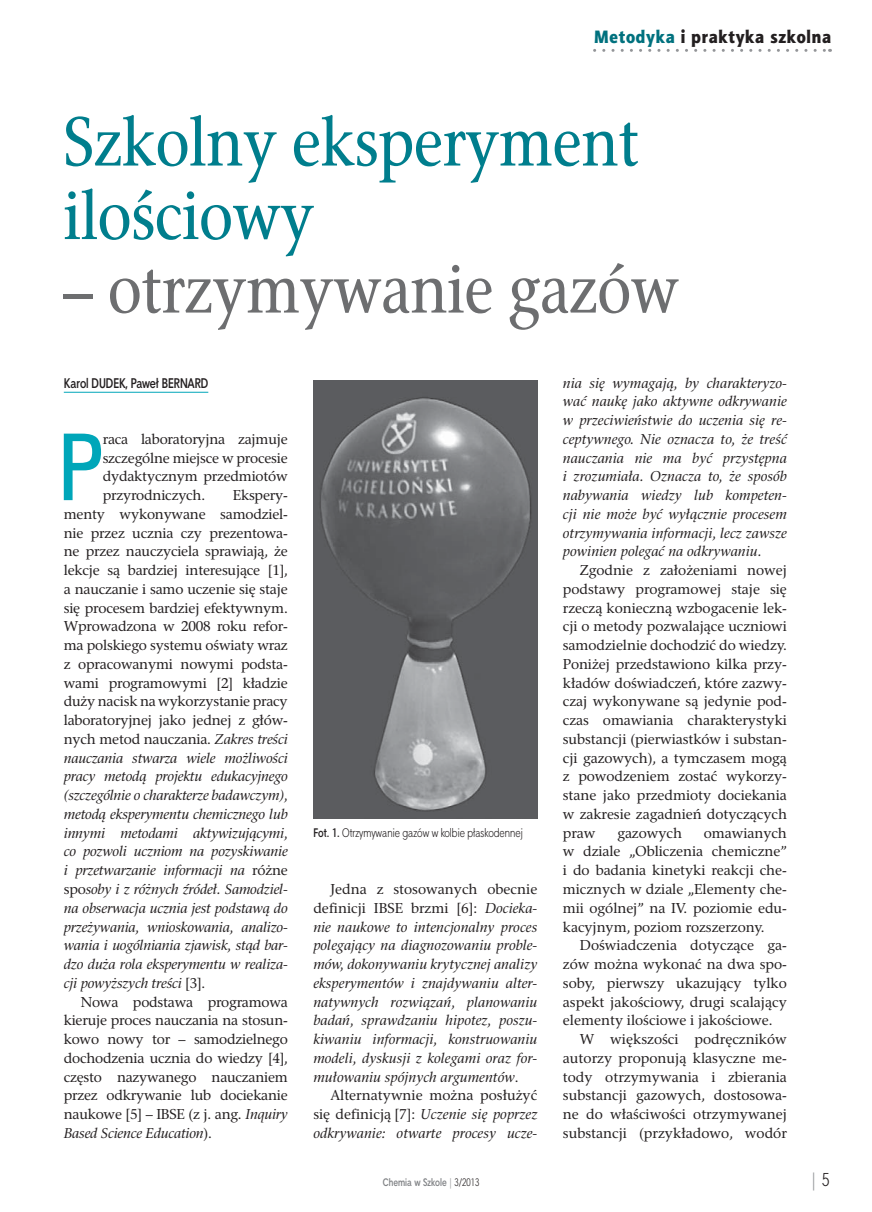
<style>
.page{position:relative;width:872px;height:1212px;background:#fff}
.page>*{position:absolute;margin:0;border:0;box-sizing:border-box;transform-origin:0 0}
.t1{font:92.4px "Zurich Cn EU";color:#00a6b9}
.t2{font:69px/73.5px "Rashel Cnd EFN";color:#007e8d}
.t3{font:69px "Rashel Cnd EFN";color:#6d6e70}
.t4{font:18px "Aerton Cnd EFN Black";letter-spacing:.04em;color:#231f20;scale:1.1 1}
.t5{font:18px "Straight Cnd EFN";color:#939598}
.t6{font:italic 14.25px/18.8px "Rashel EFN";color:#231f20;text-align:justify}
.t7{font:14.25px/18.8px "Rashel EFN";color:#231f20;text-align:justify}
.t8{font:700 13.5px "Straight Cnd EFN";color:#231f20}
.t9{font:12px "Straight Cnd EFN";color:#231f20}
.t10{font:700 10.5px "Straight Cnd EFN";color:#808285}
.s1{color:#00717e}
.s2{font-style:normal}
.s3{font-style:italic}
.s4{font-weight:700}
.s5{font-weight:400;color:#939598}
.s6{font-weight:400;color:#231f20}
.s7{color:#231f20}
</style>
<div class="page">
<svg style="left:594px;top:49px;width:236px;height:3px"></svg>
<hr style="left:64px;top:392px;width:144px;height:1px;background:#00a6b9">
<img style="left:313px;top:381px;width:224px;height:437px">
<p class="t4" style="left:594px;top:30px;width:217px"><span class="s1">Metodyka</span> i praktyka szkolna</p>
<h2 class="t2" style="left:64px;top:112px;width:577px">Szkolny eksperyment ilościowy</h2>
<h2 class="t3" style="left:64px;top:262px;width:616px">– otrzymywanie gazów</h2>
<p class="t8" style="left:64px;top:377px;width:146px">Karol DUDEK, Paweł BERNARD</p>
<h1 class="t1" style="left:58px;top:411px;width:48px">P</h1>
<p class="t7" style="left:103px;top:431px;width:187px">raca laboratoryjna zajmuje szczególne miejsce w procesie dydaktycznym przedmiotów przyrodniczych.</p>
<p class="t6" style="left:64px;top:487px;width:225px;text-indent:169px"><span class="s2">Ekspery&shy;menty wykonywane samodziel&shy;nie przez ucznia czy prezentowa&shy;ne przez nauczyciela sprawiają, że lekcje są bardziej interesujące [1], a nauczanie i samo uczenie się staje się procesem bardziej efektywnym.<br>Wprowadzona w 2008 roku refor&shy;ma polskiego systemu oświaty wraz z opracowanymi nowymi podsta&shy;wami programowymi [2] kładzie duży nacisk na wykorzystanie pracy laboratoryjnej jako jednej z głów&shy;nych metod nauczania.</span> Zakres treści nauczania stwarza wiele możliwości pracy metodą projektu edukacyjnego (szczególnie o charakterze badawczym), metodą eksperymentu chemicznego lub innymi metodami aktywizującymi, co pozwoli uczniom na pozyskiwanie i przetwarzanie informacji na <span class="s2">różne spo</span>soby i z różnych źródeł. Samodziel&shy;na obserwacja ucznia jest podstawą do przeżywania, wnioskowania, analizo&shy;wania i uogólniania zjawisk, stąd bar&shy;dzo duża rola eksperymentu w realiza&shy;cji powyższych treści <span class="s2">[3].</span></p>
<p class="t7" style="left:64px;top:994px;width:225px;text-indent:17px">Nowa podstawa programowa kieruje proces nauczania na stosun&shy;kowo nowy tor – samodzielnego dochodzenia ucznia do wiedzy [4], często nazywanego nauczaniem przez odkrywanie lub dociekanie naukowe [5] – IBSE (z j. ang. <span class="s3">Inquiry Based Science Education</span>).</p>
<p class="t9" style="left:313px;top:828px;width:211px"><span class="s4">Fot. 1.</span> Otrzymywanie gazów w kolbie płaskodennej</p>
<p class="t6" style="left:313px;top:881px;width:225px;text-indent:17px"><span class="s2">Jedna z stosowanych obecnie definicji IBSE brzmi [6]:</span> Docieka&shy;nie naukowe to intencjonalny proces polegający na diagnozowaniu proble&shy;mów, dokonywaniu krytycznej analizy eksperymentów i znajdywaniu alter&shy;natywnych rozwiązań, planowaniu badań, sprawdzaniu hipotez, poszu&shy;kiwaniu informacji, konstruowaniu modeli, dyskusji z kolegami oraz for&shy;mułowaniu spójnych argumentów<span class="s2">.</span></p>
<p class="t6" style="left:313px;top:1087px;width:225px;text-indent:17px"><span class="s2">Alternatywnie można posłużyć się definicją [7]:</span> Uczenie się poprzez odkrywanie: otwarte procesy ucze-</p>
<p class="t6" style="left:563px;top:375px;width:225px">nia się wymagają, by charakteryzo&shy;wać naukę jako aktywne odkrywanie w przeciwieństwie do uczenia się re&shy;ceptywnego. Nie oznacza to, że treść nauczania nie ma być przystępna i zrozumiała. Oznacza to, że sposób nabywania wiedzy lub kompeten&shy;cji nie może być wyłącznie procesem otrzymywania informacji, lecz zawsze powinien polegać na odkrywaniu.</p>
<p class="t7" style="left:563px;top:562px;width:226px;text-indent:17px">Zgodnie z założeniami nowej podstawy programowej staje się rzeczą konieczną wzbogacenie lek&shy;cji o metody pozwalające uczniowi samodzielnie dochodzić do wiedzy.<br>Poniżej przedstawiono kilka przy&shy;kładów doświadczeń, które zazwy&shy;czaj wykonywane są jedynie pod&shy;czas omawiania charakterystyki substancji (pierwiastków i substan&shy;cji gazowych), a tymczasem mogą z powodzeniem zostać wykorzy&shy;stane jako przedmioty dociekania w zakresie zagadnień dotyczących praw</p>
<p class="t7" style="left:563px;top:825px;width:226px;text-indent:141px">omawianych w dziale „Obliczenia chemiczne” i do badania kinetyki reakcji che&shy;micznych w dziale „Elementy che&shy;mii ogólnej” na IV. poziomie edu&shy;kacyjnym, poziom rozszerzony.</p>
<p class="t7" style="left:580px;top:937px;width:208px">Doświadczenia dotyczące ga-</p>
<p class="t7" style="left:563px;top:956px;width:225px">zów można wykonać na dwa spo-</p>
<p class="t7" style="left:563px;top:975px;width:225px">soby, pierwszy ukazujący tylko</p>
<p class="t7" style="left:563px;top:994px;width:225px">aspekt jakościowy, drugi scalający</p>
<p class="t7" style="left:563px;top:1012px;width:211px">elementy ilościowe i jakościowe.</p>
<p class="t7" style="left:580px;top:1031px;width:208px">W większości podręczników</p>
<p class="t7" style="left:563px;top:1050px;width:225px">autorzy proponują klasyczne me-</p>
<p class="t7" style="left:563px;top:1069px;width:225px">tody otrzymywania i zbierania</p>
<p class="t7" style="left:563px;top:1087px;width:225px">substancji gazowych, dostosowa-</p>
<p class="t7" style="left:563px;top:1106px;width:225px">ne do właściwości otrzymywanej</p>
<p class="t7" style="left:563px;top:1125px;width:225px">substancji (przykładowo, wodór</p>
<p class="t7" style="left:617px;top:825px;width:66px">gazowych</p>
<p class="t10" style="left:383px;top:1178px;width:98px">Chemia w Szkole <span class="s5">|</span> <span class="s6">3/2013</span></p>
<p class="t5" style="left:811px;top:1172px;width:20px">| <span class="s7">5</span></p>
</div>
